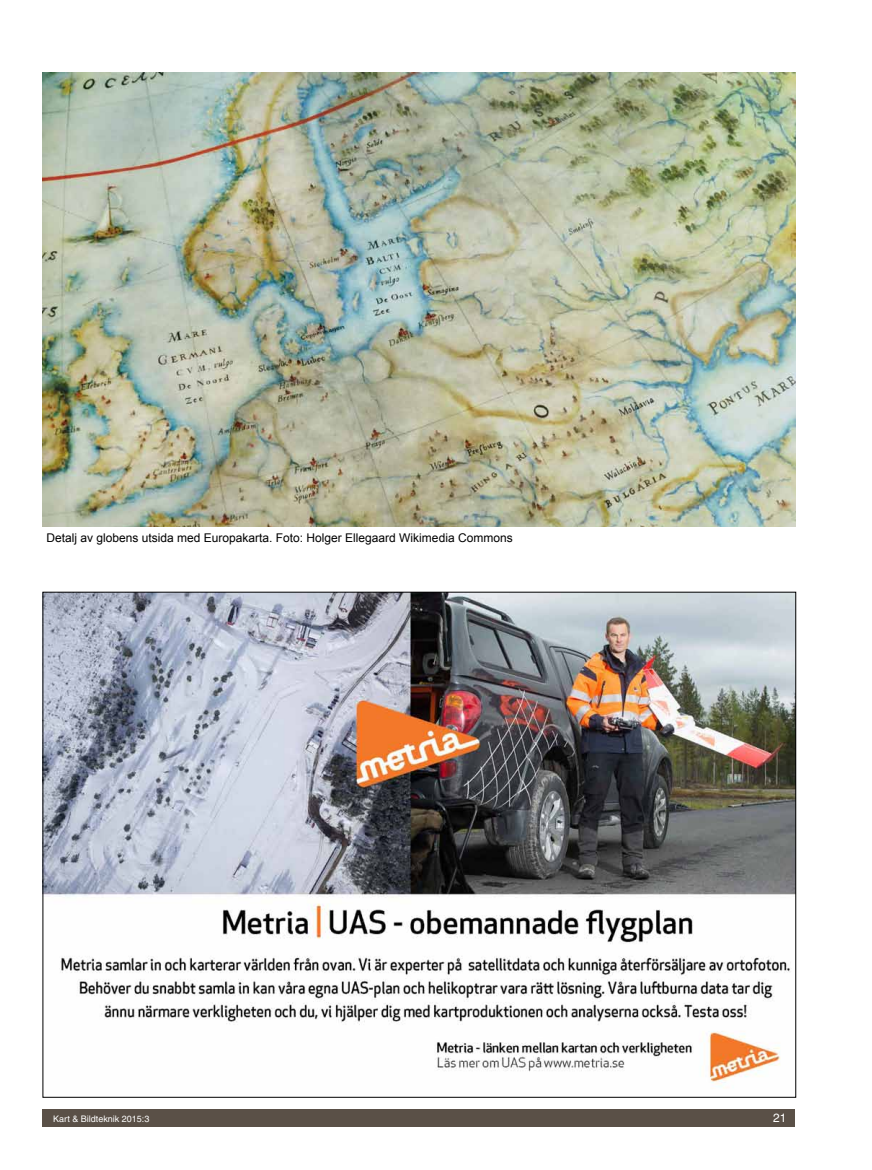
<style>
.page{position:relative;width:872px;height:1170px;background:#fff}
.page>*{position:absolute;margin:0;border:0;box-sizing:border-box;transform-origin:0 0}
.t1{font:12px "Arial";color:#000}
.t2{font:12px "Helvetica";color:#fff}
.t3{font:9px "Helvetica";color:#fff}
</style>
<div class="page">
<div style="left:43px;top:1109px;width:752px;height:17px;background:#5a5047"></div>
<img style="left:43px;top:72px;width:752px;height:454px">
<img style="left:45px;top:593px;width:749px;height:495px">
<p class="t1" style="left:46px;top:530px;width:468px">Detalj av globens utsida med Europakarta. Foto: Holger Ellegaard Wikimedia Commons</p>
<p class="t3" style="left:53px;top:1113px;width:98px">Kart &amp; Bildteknik 2015:3</p>
<p class="t2" style="left:773px;top:1110px;width:15px">21</p>
</div>
